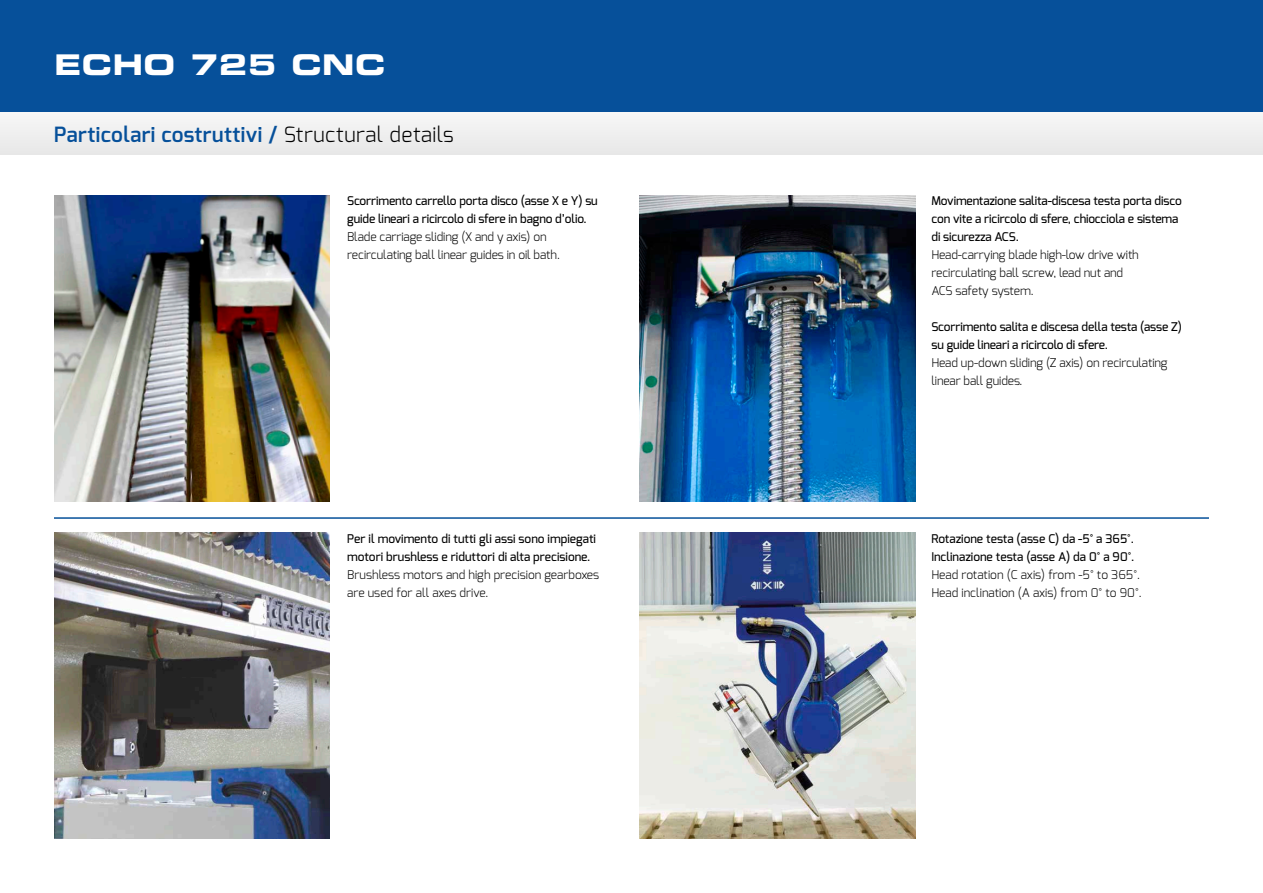
<style>
.page{position:relative;width:1263px;height:893px;background:#fff}
.page>*{position:absolute;margin:0;border:0;box-sizing:border-box;transform-origin:0 0}
.t1{font:28.5px "Eurostile LT Std Bold Ex 2";letter-spacing:.02em;color:#fff}
.t2{font:600 21px "Exo";letter-spacing:.02em;color:#06509a}
.t3{font:500 12px/18px "Exo";letter-spacing:-.01em;color:#000}
.t4{font:300 12px/18px "Exo";letter-spacing:-.01em;color:#000}
.s1{font-weight:300;color:#000}
</style>
<div class="page">
<img style="left:54px;top:196px;width:275px;height:306px">
<img style="left:640px;top:533px;width:276px;height:306px">
<img style="left:54px;top:533px;width:275px;height:306px">
<img style="left:640px;top:196px;width:276px;height:306px">
<hr style="left:54px;top:517px;width:1155px;height:2px;background:#06509a">
<div style="left:0;top:72px;width:1263px;height:83px;background:#efefef"></div>
<div style="left:0;top:0;width:1263px;height:111px;background:#06509a"></div>
<h1 class="t1" style="left:55px;top:45px;width:332px">ECHO 725 CNC</h1>
<h2 class="t2" style="left:54px;top:121px;width:401px">Particolari costruttivi / <span class="s1">Structural details</span></h2>
<p class="t3" style="left:347px;top:192px;width:252px">Scorrimento carrello porta disco (asse X e Y) su guide lineari a ricircolo di sfere in bagno d’olio.</p>
<p class="t4" style="left:347px;top:228px;width:214px">Blade carriage sliding (X and y axis) on recirculating ball linear guides in oil bath.</p>
<p class="t3" style="left:347px;top:529px;width:250px">Per il movimento di tutti gli assi sono impiegati motori brushless e riduttori di alta precisione.</p>
<p class="t4" style="left:347px;top:565px;width:253px">Brushless motors and high precision gearboxes are used for all axes drive.</p>
<p class="t3" style="left:931px;top:192px;width:252px">Movimentazione salita-discesa testa porta disco con vite a ricircolo di sfere, chiocciola e sistema di sicurezza ACS.</p>
<p class="t4" style="left:931px;top:246px;width:209px">Head-carrying blade high-low drive with recirculating ball screw, lead nut and<br>ACS safety system.</p>
<p class="t3" style="left:931px;top:318px;width:252px">Scorrimento salita e discesa della testa (asse Z) su guide lineari a ricircolo di sfere.</p>
<p class="t4" style="left:931px;top:354px;width:238px">Head up-down sliding (Z axis) on recirculating linear ball guides.</p>
<p class="t3" style="left:931px;top:529px;width:205px">Rotazione testa (asse C) da -5° a 365°.<br>Inclinazione testa (asse A) da 0° a 90°.</p>
<p class="t4" style="left:931px;top:565px;width:212px">Head rotation (C axis) from -5° to 365°.<br>Head inclination (A axis) from 0° to 90°.</p>
</div>
